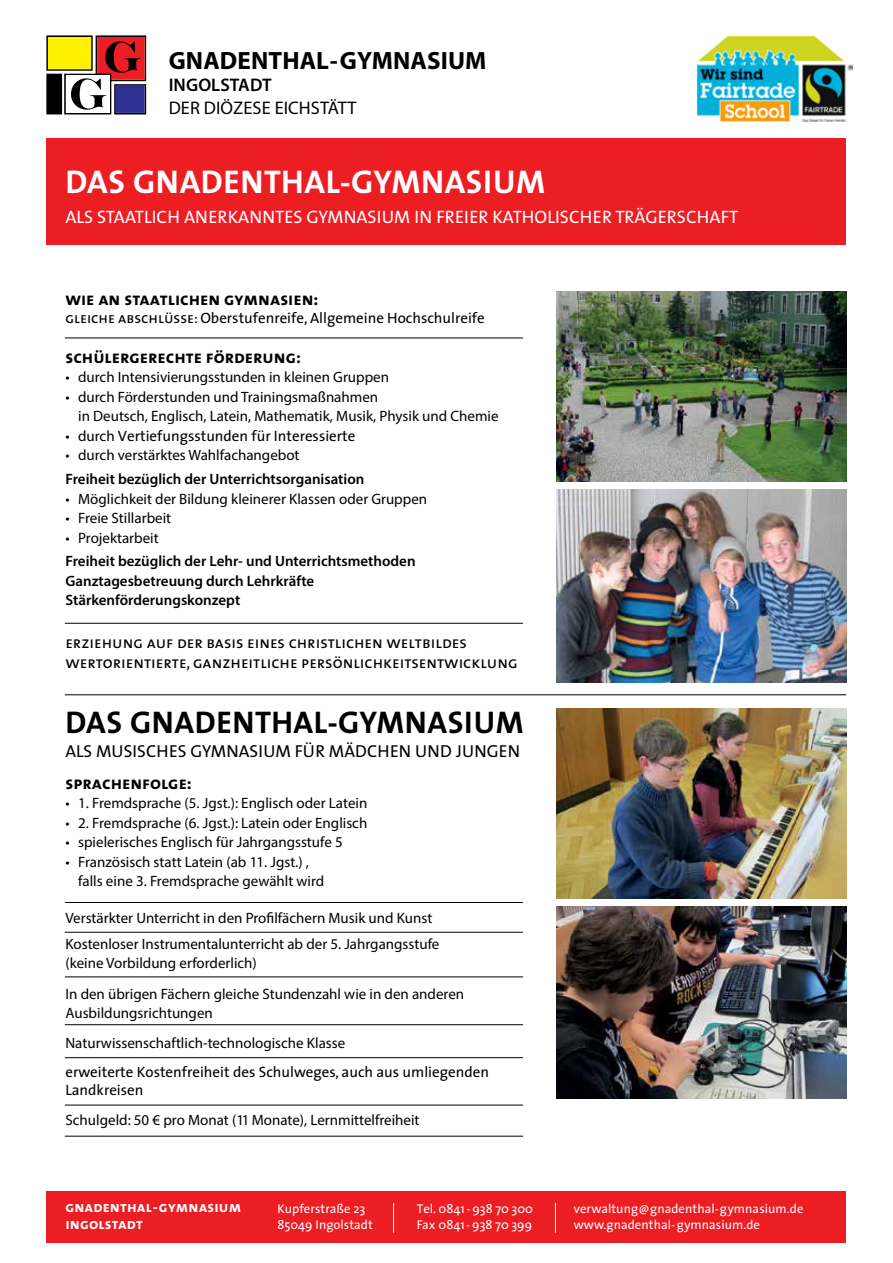
<style>
.page{position:relative;width:893px;height:1263px;background:#fff}
.page>*{position:absolute;margin:0;border:0;box-sizing:border-box;transform-origin:0 0}
.t1{font:700 33px "The Sans";letter-spacing:.02em;color:#fff}
.t2{font:700 31.5px "The Sans";letter-spacing:.02em;color:#000}
.t3{font:700 25.05px "Myriad Pro";letter-spacing:.005em;color:#000}
.t4{font:18.3px "Myriad Pro";letter-spacing:.005em;color:#000}
.t5{font:600 18.3px "Myriad Pro";letter-spacing:.005em;color:#000}
.t6{font:18px "The Sans Bold Caps";color:#000}
.t7{font:18px "The Sans Regular Caps";letter-spacing:.005em;color:#fff}
.t8{font:17.4px "The Sans Regular Caps";letter-spacing:.005em;color:#000}
.t9{font:16.5px/19.8px "The Sans Regular Caps";color:#000}
.t10{font:15.3px/16.5px "The Sans Bold Caps";letter-spacing:.01em;color:#fff}
.t11{font:15px/19.5px "Myriad Pro";color:#000}
.t12{font:15px/18px "The Sans";color:#000}
.t13{font:600 15px/19.5px "Myriad Pro";color:#000}
.t14{font:12.75px/16.5px "The Sans";letter-spacing:.005em;color:#fff}
.s1{font-family:"The Sans Regular Caps"}
.s2{font-family:"Myriad Pro"}
</style>
<div class="page">
<img style="left:556px;top:291px;width:291px;height:190px">
<svg style="left:46px;top:35px;width:100px;height:79px"></svg>
<img style="left:556px;top:490px;width:290px;height:192px">
<div style="left:46px;top:138px;width:800px;height:106px;background:#ed1d24"></div>
<hr style="left:65px;top:338px;width:458px;height:1px;background:#000">
<hr style="left:65px;top:623px;width:458px;height:1px;background:#000">
<hr style="left:65px;top:902px;width:458px;height:1px;background:#000">
<hr style="left:65px;top:694px;width:781px;height:1px;background:#000">
<hr style="left:65px;top:932px;width:458px;height:1px;background:#000">
<hr style="left:65px;top:977px;width:458px;height:1px;background:#000">
<hr style="left:65px;top:1024px;width:458px;height:1px;background:#000">
<hr style="left:65px;top:1057px;width:458px;height:1px;background:#000">
<hr style="left:65px;top:1105px;width:458px;height:1px;background:#000">
<img style="left:556px;top:708px;width:291px;height:190px">
<img style="left:556px;top:906px;width:290px;height:193px">
<div style="left:47px;top:1191px;width:799px;height:52px;background:#ed1d24"></div>
<svg style="left:393px;top:1203px;width:1px;height:29px"></svg>
<svg style="left:555px;top:1203px;width:1px;height:29px"></svg>
<hr style="left:65px;top:1136px;width:458px;height:1px;background:#000">
<img style="left:697px;top:35px;width:156px;height:87px">
<h3 class="t3" style="left:169px;top:44px;width:319px">GNADENTHAL-GYMNASIUM</h3>
<p class="t5" style="left:169px;top:74px;width:104px">INGOLSTADT</p>
<p class="t4" style="left:169px;top:97px;width:189px">DER DIÖZESE EICHSTÄTT</p>
<h1 class="t1" style="left:66px;top:154px;width:481px">DAS GNADENTHAL-GYMNASIUM</h1>
<p class="t7" style="left:65px;top:207px;width:675px">ALS STAATLICH ANERKANNTES GYMNASIUM IN FREIER KATHOLISCHER TRÄGERSCHAFT</p>
<p class="t6" style="left:65px;top:284px;width:255px">wie an staatlichen gymnasien:</p>
<p class="t12" style="left:65px;top:308px;width:421px"><span class="s1">gleiche abschlüsse:</span> Oberstufenreife, Allgemeine Hochschulreife</p>
<p class="t6" style="left:65px;top:342px;width:237px">schülergerechte förderung:</p>
<p class="t11" style="left:65px;top:367px;width:325px">• durch Intensivierungsstunden in kleinen Gruppen</p>
<p class="t11" style="left:78px;top:387px;width:422px;text-indent:-13px">• durch Förderstunden und Trainingsmaßnahmen<br>in Deutsch, Englisch, Latein, Mathematik, Musik, Physik und Chemie</p>
<p class="t12" style="left:65px;top:426px;width:291px"><span class="s2">• durch</span> Vertiefungsstunden für Interessierte</p>
<p class="t11" style="left:65px;top:445px;width:236px">• durch verstärktes Wahlfachangebot</p>
<p class="t13" style="left:65px;top:469px;width:300px">Freiheit bezüglich der Unterrichtsorganisation</p>
<p class="t11" style="left:65px;top:489px;width:363px">• Möglichkeit der Bildung kleinerer Klassen oder Gruppen</p>
<p class="t11" style="left:65px;top:508px;width:107px">• Freie Stillarbeit</p>
<p class="t11" style="left:65px;top:528px;width:95px">• Projektarbeit</p>
<p class="t13" style="left:65px;top:551px;width:352px">Freiheit bezüglich der Lehr- und Unterrichtsmethoden<br>Ganztagesbetreuung durch Lehrkräfte<br>Stärkenförderungskonzept</p>
<p class="t9" style="left:65px;top:633px;width:454px">erziehung auf der basis eines christlichen weltbildes wertorientierte, ganzheitliche persönlichkeitsentwicklung</p>
<h2 class="t2" style="left:66px;top:696px;width:459px">DAS GNADENTHAL-GYMNASIUM</h2>
<p class="t8" style="left:65px;top:741px;width:456px">ALS MUSISCHES GYMNASIUM FÜR MÄDCHEN UND JUNGEN</p>
<p class="t6" style="left:65px;top:768px;width:128px">sprachenfolge:</p>
<p class="t11" style="left:65px;top:793px;width:303px">• 1. Fremdsprache (5. Jgst.): Englisch oder Latein</p>
<p class="t11" style="left:65px;top:813px;width:303px">• 2. Fremdsprache (6. Jgst.): Latein oder Englisch</p>
<p class="t11" style="left:65px;top:832px;width:279px">• spielerisches Englisch für Jahrgangsstufe 5</p>
<p class="t11" style="left:78px;top:852px;width:248px;text-indent:-13px">• Französisch statt Latein (ab 11. Jgst.) , falls eine 3. Fremdsprache gewählt wird</p>
<p class="t11" style="left:65px;top:905px;width:375px;line-height:25.8px">Verstärkter Unterricht in den Profilfächern Musik und Kunst<br>Kostenloser Instrumentalunterricht ab der 5. Jahrgangsstufe</p>
<p class="t11" style="left:65px;top:948px;width:400px;line-height:30.2px">(keine Vorbildung erforderlich)<br>In den übrigen Fächern gleiche Stundenzahl wie in den anderen</p>
<p class="t11" style="left:65px;top:998px;width:281px;line-height:30.2px">Ausbildungsrichtungen<br>Naturwissenschaftlich-technologische Klasse</p>
<p class="t12" style="left:65px;top:1062px;width:425px">erweiterte Kostenfreiheit des Schulweges, auch aus umliegenden<br>Landkreisen</p>
<p class="t11" style="left:65px;top:1110px;width:356px">Schulgeld: 50 € pro Monat (11 Monate), Lernmittelfreiheit</p>
<p class="t14" style="left:277px;top:1200px;width:97px">Kupferstraße 23<br>85049 Ingolstadt</p>
<p class="t10" style="left:65px;top:1198px;width:177px">gnadenthal-gymnasium ingolstadt</p>
<p class="t14" style="left:574px;top:1200px;width:231px">verwaltung@gnadenthal-gymnasium.de www.gnadenthal-gymnasium.de</p>
<p class="t14" style="left:417px;top:1200px;width:118px">Tel. 0841 - 938 70 300<br>Fax 0841 - 938 70 399</p>
</div>
